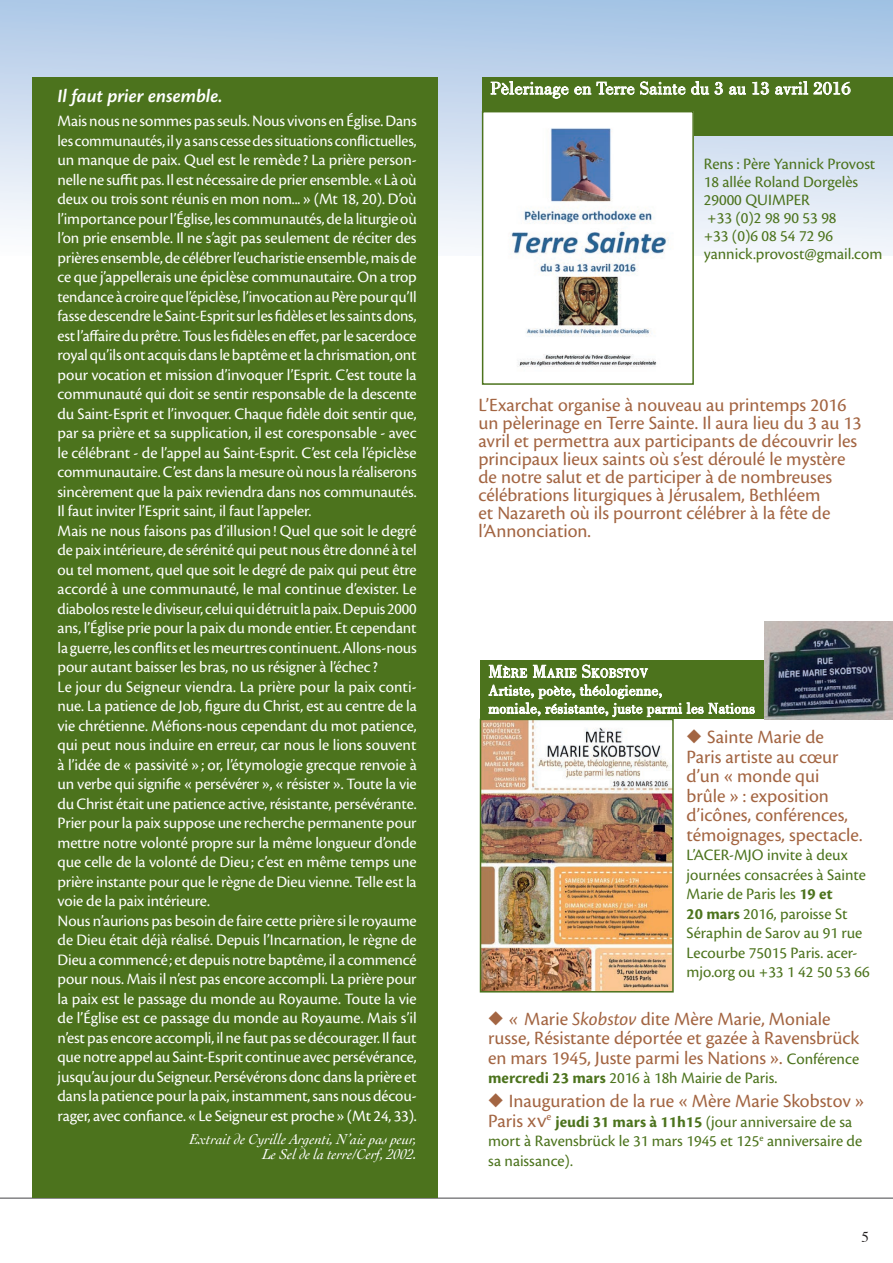
<style>
.page{position:relative;width:893px;height:1263px;background:#fff}
.page>*{position:absolute;margin:0;border:0;box-sizing:border-box;transform-origin:0 0}
.t1{font:19.5px/19.5px "Cronos Pro";color:#a36542}
.t2{font:italic 600 19.5px "Cronos Pro";letter-spacing:-.005em;color:#fff}
.t3{font:18px "Bodoni";letter-spacing:.02em;color:#fff}
.t4{font:16.5px/19.5px "Cronos Pro";letter-spacing:-.01em;color:#fff}
.t5{font:16.5px/19.5px "Cronos Pro";color:#4c731d}
.t6{font:15px/18px "Bodoni";letter-spacing:.02em;color:#fff}
.t7{font:italic 15px/15px "Cochin";color:#fff;text-align:right}
.t8{font:15px "Times";color:#231f20}
.t9{font:12.6px "Bodoni";letter-spacing:.03em;color:#fff}
.s1{font-size:18px}
.s2{font-weight:700}
.s3{font-style:italic}
.s4{font-size:16.5px;color:#4c731d}
.s5{font-size:19.5px;color:#a36542}
</style>
<div class="page">
<div style="left:0;top:0;width:893px;height:255px;background:linear-gradient(to bottom,#a8c4e4,#f6f8fb)"></div>
<hr style="left:0;top:1197px;width:893px;height:2px;background:#636366">
<div style="left:32px;top:77px;width:405px;height:1120px;background:#4c731d"></div>
<div style="left:480px;top:660px;width:413px;height:59px;background:#4c731d"></div>
<svg style="left:488px;top:664px;width:267px;height:54px"></svg>
<img style="left:765px;top:622px;width:128px;height:97px">
<div style="left:483px;top:77px;width:410px;height:59px;background:#4c731d"></div>
<svg style="left:490px;top:81px;width:256px;height:18px"></svg>
<svg style="left:752px;top:81px;width:99px;height:14px"></svg>
<img style="left:485px;top:114px;width:206px;height:253px">
<div style="left:482px;top:111px;width:212px;height:274px;border:2px solid #4c731d"></div>
<img style="left:483px;top:722px;width:188px;height:267px">
<div style="left:480px;top:719px;width:194px;height:273px;border:2px solid #4c731d"></div>
<p class="t2" style="left:58px;top:85px;width:166px">Il faut prier ensemble.</p>
<p class="t4" style="left:58px;top:111px;width:361px">Mais nous ne sommes pas seuls. Nous vivons en Église. Dans les communautés, il y a sans cesse des situations conflictuelles, un manque de paix. Quel est le remède ? La prière person&shy;nelle ne suffit pas. Il est nécessaire de prier ensemble. « Là où deux ou trois sont réunis en mon nom... » (Mt 18, 20). D’où l’importance pour l’Église, les communautés, de la liturgie où l’on prie ensemble. Il ne s’agit pas seulement de réciter des prières ensemble, de célébrer l’eucharistie ensemble, mais de ce que j’appellerais une épiclèse communautaire. On a trop tendance à croire que l’épiclèse, l’invocation au Père pour qu’Il fasse descendre le Saint-Esprit sur les fidèles et les saints dons, est l’affaire du prêtre. Tous les fidèles en effet, par le sacerdoce royal qu’ils ont acquis dans le baptême et la chrismation, ont pour vocation et mission d’invoquer l’Esprit. C’est toute la communauté qui doit se sentir responsable de la descente du Saint-Esprit et l’invoquer. Chaque fidèle doit sentir que, par sa prière et sa supplication, il est coresponsable - avec le célébrant - de l’appel au Saint-Esprit. C’est cela l’épiclèse communautaire. C’est dans la mesure où nous la réaliserons sincèrement que la paix reviendra dans nos communautés.<br>Il faut inviter l’Esprit saint, il faut l’appeler.<br>Mais ne nous faisons pas d’illusion! Quel que soit le degré de paix intérieure, de sérénité qui peut nous être donné à tel ou tel moment, quel que soit le degré de paix qui peut être accordé à une communauté, le mal continue d’exister. Le diabolos reste le diviseur, celui qui détruit la paix. Depuis 2000 ans, l’Église prie pour la paix du monde entier. Et cependant la guerre, les conflits et les meurtres continuent. Allons-nous pour autant baisser les bras, no us résigner à l’échec ?<br>Le jour du Seigneur viendra. La prière pour la paix conti&shy;nue. La patience de Job, figure du Christ, est au centre de la vie chrétienne. Méfions-nous cependant du mot patience, qui peut nous induire en erreur, car nous le lions souvent à l’idée de « passivité »; or, l’étymologie grecque renvoie à un verbe qui signifie « persévérer », « résister ». Toute la vie du Christ était une patience active, résistante, persévérante.<br>Prier pour la paix suppose une recherche permanente pour mettre notre volonté propre sur la même longueur d’onde que celle de la volonté de Dieu; c’est en même temps une prière instante pour que le règne de Dieu vienne. Telle est la voie de la paix intérieure.<br>Nous n’aurions pas besoin de faire cette prière si le royaume de Dieu était déjà réalisé. Depuis l’Incarnation, le règne de Dieu a commencé; et depuis notre baptême, il a commencé pour nous. Mais il n’est pas encore accompli. La prière pour la paix est le passage du monde au Royaume. Toute la vie de l’Église est ce passage du monde au Royaume. Mais s’il n’est pas encore accompli, il ne faut pas se décourager. Il faut que notre appel au Saint-Esprit continue avec persévérance, jusqu’au jour du Seigneur. Persévérons donc dans la prière et dans la patience pour la paix, instamment, sans nous décou&shy;rager, avec confiance. « Le Seigneur est proche » (Mt 24, 33).</p>
<p class="t7" style="left:190px;top:1131px;width:229px">Extrait de Cyrille Argenti, N’aie pas peur,<br>Le Sel de la terre/Cerf, 2002.</p>
<p class="t3" style="left:491px;top:78px;width:362px">Pèlerinage en Terre Sainte du 3 au 13 avril 2016</p>
<p class="t5" style="left:704px;top:155px;width:180px;line-height:18px">Rens : Père Yannick Provost<br>18 allée Roland Dorgelès<br>29000 QUIMPER<br>+33 (0)2 98 90 53 98<br>+33 (0)6 08 54 72 96 yannick.provost@gmail.com</p>
<p class="t1" style="left:478px;top:396px;width:385px;line-height:18px">L’Exarchat organise à nouveau au printemps 2016 un pèlerinage en Terre Sainte. Il aura lieu du 3 au 13 avril et permettra aux participants de découvrir les principaux lieux saints où s’est déroulé le mystère de notre salut et de participer à de nombreuses célébrations liturgiques à Jérusalem, Bethléem<br>et Nazareth où ils pourront célébrer à la fête de l’Annonciation.</p>
<p class="t9" style="left:488px;top:666px;width:161px"><span class="s1">M</span>ÈRE <span class="s1">M</span>ARIE <span class="s1">S</span>KOBSTOV</p>
<p class="t6" style="left:488px;top:681px;width:268px">Artiste, poète, théologienne,<br>moniale, résistante, juste parmi les Nations</p>
<p class="t1" style="left:686px;top:727px;width:177px">◆ Sainte Marie de<br>Paris artiste au cœur d’un « monde qui brûle » : exposition d’icônes, conférences, témoignages, spectacle.</p>
<p class="t5" style="left:686px;top:845px;width:185px">L’ACER-MJO invite à deux journées consacrées à Sainte<br>Marie de Paris les <span class="s2">19 et<br>20 mars</span> 2016, paroisse St<br>Séraphin de Sarov au 91 rue<br>Lecourbe 75015 Paris. acer&shy;mjo.org ou +33 1 42 50 53 66</p>
<p class="t1" style="left:488px;top:1009px;width:373px">◆ <span class="s3">«</span> Marie <span class="s3">Skobstov</span> dite Mère Marie, Moniale russe, Résistante déportée et gazée à Ravensbrück en mars 1945, Juste parmi les Nations ». <span class="s4">Conférence</span></p>
<p class="t5" style="left:488px;top:1068px;width:291px"><span class="s2">mercredi 23 mars</span> 2016 à 18h Mairie de Paris.</p>
<p class="t1" style="left:488px;top:1091px;width:377px">◆ Inauguration de la rue « Mère Marie Skobstov »</p>
<p class="t5" style="left:488px;top:1112px;width:376px"><span class="s5">Paris xv</span><sup>e</sup> <span class="s2">jeudi 31 mars à 11h15</span> (jour anniversaire de sa mort à Ravensbrück le 31 mars 1945 et 125<sup>e</sup> anniversaire de sa naissance).</p>
<p class="t8" style="left:862px;top:1222px;width:9px">5</p>
</div>
